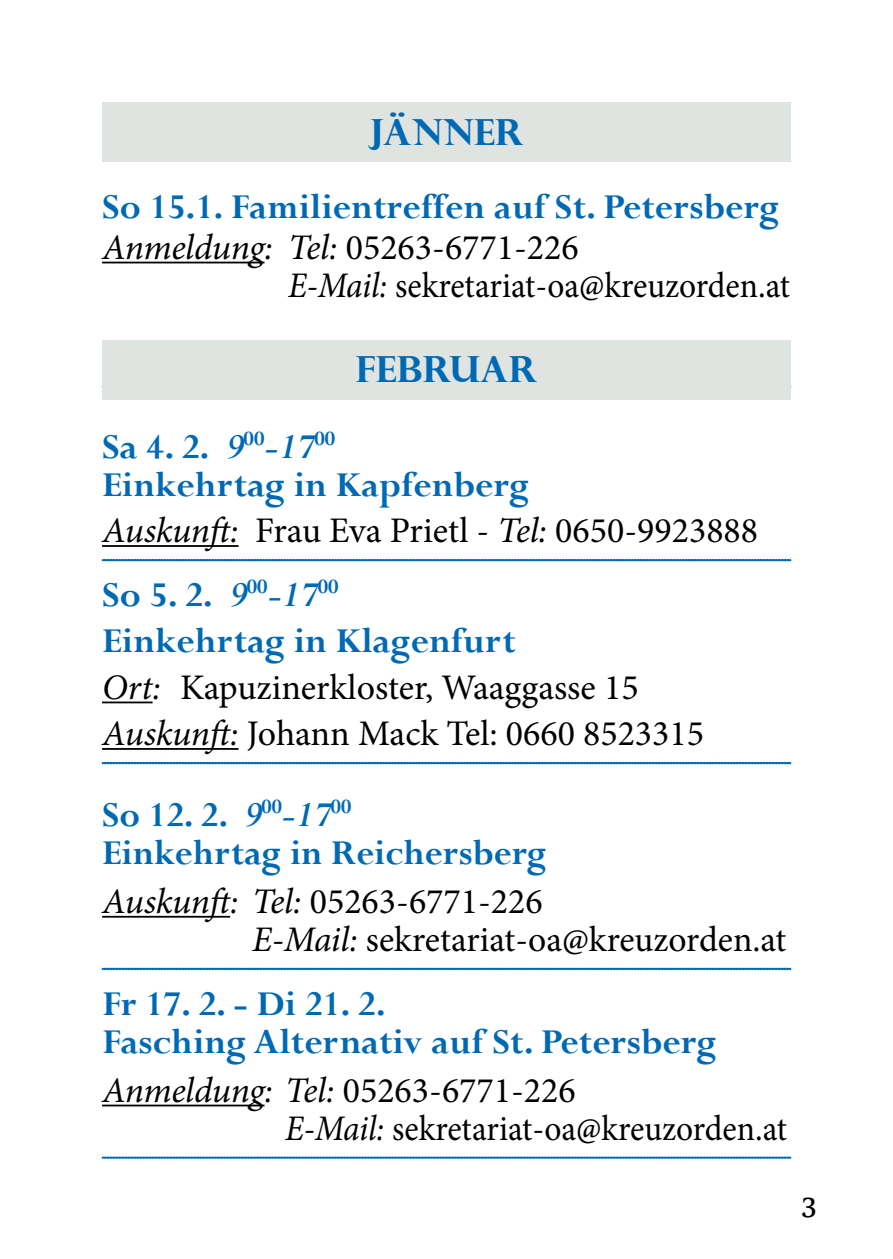
<style>
.page{position:relative;width:893px;height:1259px;background:#fff}
.page>*{position:absolute;margin:0;border:0;box-sizing:border-box;transform-origin:0 0}
.t1{font:700 39px/37.8px "Perpetua";color:#0069b4}
.t2{font:36px/38.1px "Minion Pro";color:#000}
.t3{font:700 36px "Perpetua Titling";color:#0069b4}
.t4{font:33px "Nyala";color:#000}
.s1{font-style:italic}
</style>
<div class="page">
<div style="left:102px;top:102px;width:689px;height:60px;background:#e0e4e1"></div>
<hr style="left:102px;top:262px;width:162px;height:1px;background:#000">
<svg style="left:102px;top:559px;width:689px;height:2px"></svg>
<hr style="left:102px;top:545px;width:137px;height:2px;background:#000">
<hr style="left:102px;top:701px;width:51px;height:2px;background:#000">
<svg style="left:102px;top:762px;width:689px;height:2px"></svg>
<hr style="left:102px;top:748px;width:137px;height:2px;background:#000">
<hr style="left:102px;top:916px;width:128px;height:1px;background:#000">
<svg style="left:102px;top:968px;width:689px;height:1px"></svg>
<hr style="left:102px;top:1104px;width:162px;height:2px;background:#000">
<svg style="left:102px;top:1157px;width:689px;height:1px"></svg>
<div style="left:102px;top:340px;width:689px;height:59px;background:#e0e4e1"></div>
<p class="t3" style="left:369px;top:109px;width:156px">JÄNNER</p>
<p class="t1" style="left:102px;top:187px;width:679px">So 15.1. Familientreffen auf St. Petersberg</p>
<p class="t2" style="left:288px;top:228px;width:503px;text-indent:-186px"><span class="s1">Anmeldung: Tel:</span> 05263-6771-226<br><span class="s1">E-Mail:</span> sekretariat-oa@kreuzorden.at</p>
<p class="t3" style="left:356px;top:347px;width:182px">FEBRUAR</p>
<p class="t1" style="left:102px;top:427px;width:429px">Sa 4. 2. <span class="s1">9</span><sup>00</sup><span class="s1">-17</span><sup>00<br></sup>Einkehrtag in Kapfenberg</p>
<p class="t2" style="left:102px;top:512px;width:658px"><span class="s1">Auskunft:</span> Frau Eva Prietl - <span class="s1">Tel:</span> 0650-9923888</p>
<p class="t1" style="left:102px;top:571px;width:415px;line-height:46.5px">So 5. 2. <span class="s1">9</span><sup>00</sup><span class="s1">-17</span><sup>00<br></sup>Einkehrtag in Klagenfurt</p>
<p class="t2" style="left:102px;top:664px;width:603px;line-height:46.5px"><span class="s1">Ort:</span> Kapuzinerkloster, Waaggasse 15<br><span class="s1">Auskunft:</span> Johann Mack Tel: 0660 8523315</p>
<p class="t1" style="left:102px;top:795px;width:446px">So 12. 2. <span class="s1">9</span><sup>00</sup><span class="s1">-17</span><sup>00<br></sup>Einkehrtag in Reichersberg</p>
<p class="t2" style="left:252px;top:882px;width:536px;text-indent:-150px"><span class="s1">Auskunft: Tel:</span> 05263-6771-226<br><span class="s1">E-Mail:</span> sekretariat-oa@kreuzorden.at</p>
<p class="t1" style="left:102px;top:984px;width:616px">Fr 17. 2. - Di 21. 2.<br>Fasching Alternativ auf St. Petersberg</p>
<p class="t2" style="left:285px;top:1071px;width:503px;text-indent:-183px"><span class="s1">Anmeldung: Tel:</span> 05263-6771-226<br><span class="s1">E-Mail:</span> sekretariat-oa@kreuzorden.at</p>
<p class="t4" style="left:801px;top:1184px;width:16px">3</p>
</div>
